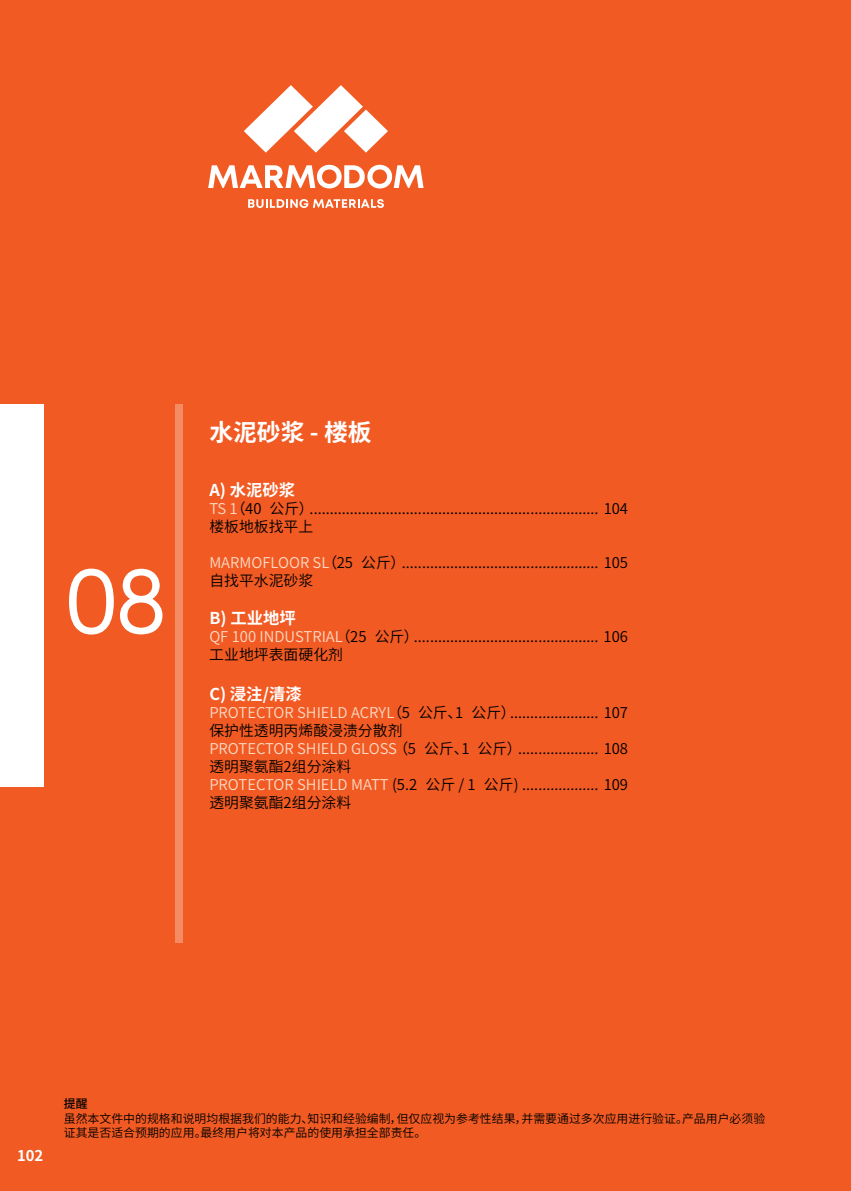
<style>
.page{position:relative;width:851px;height:1191px;background:#fff}
.page>*{position:absolute;margin:0;border:0;box-sizing:border-box;transform-origin:0 0}
.t1{font:91.5px "Numbers Deuce";color:#fff}
.t2{font:700 23.7px "Noto Sans CJ Ksc";color:#fff}
.t3{font:700 16.35px "Noto Sans CJ Ksc";color:#fff}
.t4{font:600 14.85px/18px "Noto Sans CJ Ksc";color:#000}
.t5{font:700 14.85px "Noto Sans CJ Ksc";color:#fff}
.t6{font:600 11.85px/14.4px "Noto Sans CJ Ksc";color:#000}
.t7{font:500 11.85px "Noto Sans CJ Ksc";color:#000}
.s1{color:#fddac5}
</style>
<div class="page">
<div style="left:0;top:0;width:850px;height:1191px;background:#f15a22"></div>
<div style="left:0;top:404px;width:43px;height:383px;background:#fff"></div>
<div style="left:175px;top:404px;width:8px;height:538px;background:#f58b63"></div>
<svg style="left:248px;top:199px;width:136px;height:9px"></svg>
<svg style="left:208px;top:165px;width:215px;height:23px"></svg>
<svg style="left:244px;top:85px;width:144px;height:68px"></svg>
<h1 class="t1" style="left:64px;top:557px;width:106px">08</h1>
<h2 class="t2" style="left:209px;top:418px;width:164px">水泥砂浆 - 楼板</h2>
<p class="t3" style="left:209px;top:481px;width:87px">A) 水泥砂浆</p>
<p class="t4" style="left:209px;top:500px;width:420px"><span class="s1">TS 1</span>（40 公斤）........................................................................ 104楼板地板找平上</p>
<p class="t4" style="left:209px;top:554px;width:420px"><span class="s1">MARMOFLOOR SL</span>（25 公斤）................................................. 105自找平水泥砂浆</p>
<p class="t3" style="left:209px;top:609px;width:88px">B) 工业地坪</p>
<p class="t4" style="left:209px;top:628px;width:420px"><span class="s1">QF 100 INDUSTRIAL</span>（25 公斤）.............................................. 106工业地坪表面硬化剂</p>
<p class="t3" style="left:209px;top:684px;width:94px">C) 浸注/清漆</p>
<p class="t4" style="left:209px;top:704px;width:420px"><span class="s1">PROTECTOR SHIELD ACRYL</span>（5 公斤、1 公斤）...................... 107保护性透明丙烯酸浸渍分散剂<br><span class="s1">PROTECTOR SHIELD GLOSS</span> （5 公斤、1 公斤）.................... 108透明聚氨酯2组分涂料<br><span class="s1">PROTECTOR SHIELD MATT</span> (5.2 公斤 / 1 公斤) ................... 109透明聚氨酯2组分涂料</p>
<p class="t5" style="left:17px;top:1146px;width:28px">102</p>
<p class="t7" style="left:64px;top:1097px;width:25px">提醒</p>
<p class="t6" style="left:64px;top:1111px;width:702px">虽然本文件中的规格和说明均根据我们的能力、知识和经验编制，但仅应视为参考性结果，并需要通过多次应用进行验证。产品用户必须验证其是否适合预期的应用。最终用户将对本产品的使用承担全部责任。</p>
</div>
